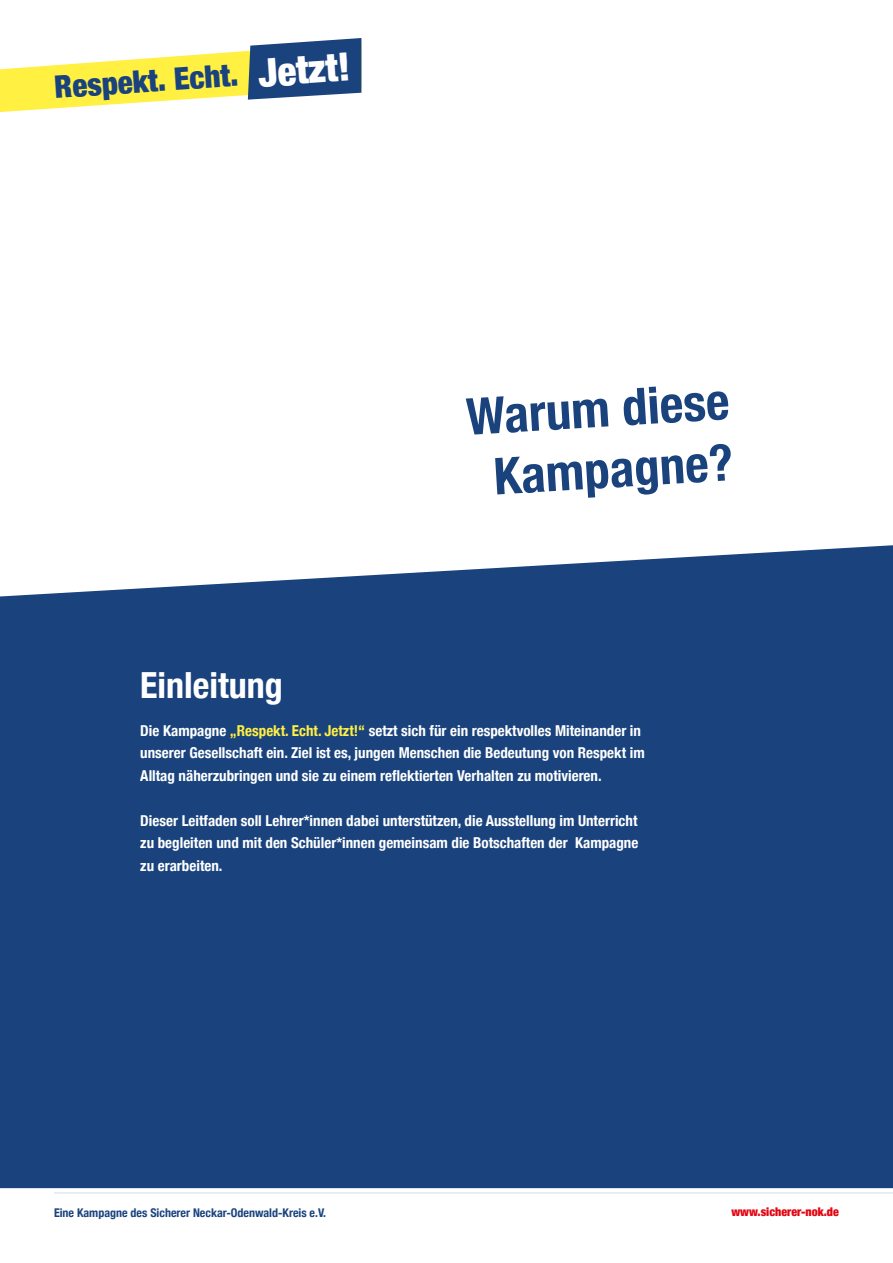
<style>
.page{position:relative;width:893px;height:1263px;background:#fff}
.page>*{position:absolute;margin:0;border:0;box-sizing:border-box;transform-origin:0 0}
.t1{font:700 condensed 51px/61.3px "Helvetica Neue";color:#1a437e;text-align:center}
.t2{font:700 condensed 36px "Helvetica Neue";color:#fff}
.t3{font:900 condensed 31.05px "Helvetica Neue";color:#1a437e}
.t4{font:700 condensed 15px/22.5px "Helvetica Neue";color:#fff}
.t5{font:700 condensed 12px "Helvetica Neue";color:#1a437e}
.t6{font:900 condensed 12px "Helvetica Neue";color:#e30613}
.s1{font-size:39px;color:#fff}
.s2{color:#fff042}
</style>
<div class="page">
<hr style="left:54px;top:1193px;width:839px;height:1px;background:#1a437e">
<div style="left:0;top:545px;width:893px;height:643px;background:#1a437e"></div>
<svg style="left:0;top:38px;width:361px;height:74px"></svg>
<h3 class="t3" style="left:53px;top:62px;width:298px;rotate:-4deg">Respekt. Echt. <span class="s1">Jetzt!</span></h3>
<h1 class="t1" style="left:464px;top:384px;width:265px;rotate:-4deg">Warum diese<br>Kampagne?</h1>
<h2 class="t2" style="left:140px;top:655px;width:144px">Einleitung</h2>
<p class="t4" style="left:140px;top:718px;width:506px">Die Kampagne <span class="s2">„Respekt. Echt. Jetzt!“</span> setzt sich für ein respektvolles Miteinander in unserer Gesellschaft ein. Ziel ist es, jungen Menschen die Bedeutung von Respekt im<br>Alltag näherzubringen und sie zu einem reflektierten Verhalten zu motivieren.</p>
<p class="t4" style="left:140px;top:808px;width:499px;text-align:justify">Dieser Leitfaden soll Lehrer*innen dabei unterstützen, die Ausstellung im Unterricht zu begleiten und mit den Schüler*innen gemeinsam die Botschaften der Kampagne zu erarbeiten.</p>
<p class="t5" style="left:54px;top:1202px;width:274px">Eine Kampagne des Sicherer Neckar-Odenwald-Kreis e.V.</p>
<p class="t6" style="left:731px;top:1202px;width:109px">www.sicherer-nok.de</p>
</div>
